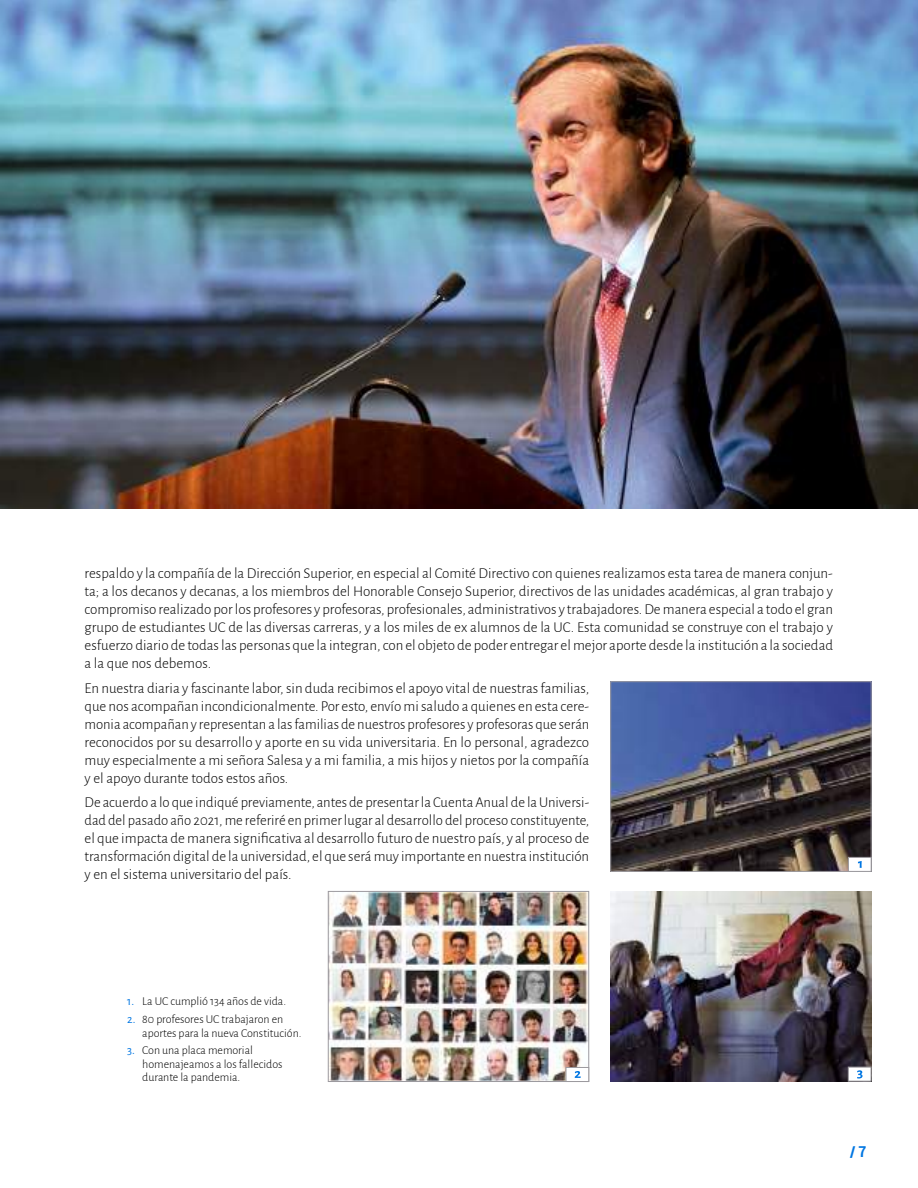
<style>
.page{position:relative;width:918px;height:1188px;background:#fff}
.page>*{position:absolute;margin:0;border:0;box-sizing:border-box;transform-origin:0 0}
.t1{font:300 15px/18px "Alegreya Sans";color:#000;text-align:justify}
.t2{font:700 condensed 15px "Roboto";color:#0076e2}
.t3{font:300 12px/13.5px "Alegreya Sans";color:#000}
.s1{font-weight:400;color:#0076e2}
</style>
<div class="page">
<img style="left:0;top:0;width:918px;height:508px">
<img style="left:330px;top:893px;width:257px;height:187px">
<div style="left:328px;top:891px;width:261px;height:191px;border:1px solid #9c9a9f"></div>
<img style="left:611px;top:891px;width:260px;height:190px">
<img style="left:613px;top:684px;width:256px;height:186px">
<div style="left:611px;top:682px;width:260px;height:190px;border:1px solid #9c9a9f"></div>
<div style="left:848px;top:857px;width:23px;height:15px;background:#fff;border:1px solid #9c9a9f"></div>
<svg style="left:858px;top:861px;width:4px;height:7px"></svg>
<div style="left:848px;top:1067px;width:23px;height:14px;background:#fff;border:1px solid #9c9a9f"></div>
<svg style="left:857px;top:1070px;width:6px;height:9px"></svg>
<div style="left:566px;top:1067px;width:23px;height:15px;background:#fff;border:1px solid #9c9a9f"></div>
<svg style="left:575px;top:1071px;width:6px;height:7px"></svg>
<p class="t1" style="left:85px;top:564px;width:750px">respaldo y la compañía de la Dirección Superior, en especial al Comité Directivo con quienes realizamos esta tarea de manera conjun&shy;ta; a los decanos y decanas, a los miembros del Honorable Consejo Superior, directivos de las unidades académicas, al gran trabajo y compromiso realizado por los profesores y profesoras, profesionales, administrativos y trabajadores. De manera especial a todo el gran grupo de estudiantes UC de las diversas carreras, y a los miles de ex alumnos de la UC. Esta comunidad se construye con el trabajo y esfuerzo diario de todas las personas que la integran, con el objeto de poder entregar el mejor aporte desde la institución a la sociedad a la que nos debemos.</p>
<p class="t1" style="left:85px;top:678px;width:506px">En nuestra diaria y fascinante labor, sin duda recibimos el apoyo vital de nuestras familias, que nos acompañan incondicionalmente. Por esto, envío mi saludo a quienes en esta cere&shy;monia acompañan y representan a las familias de nuestros profesores y profesoras que serán reconocidos por su desarrollo y aporte en su vida universitaria. En lo personal, agradezco muy especialmente a mi señora Salesa y a mi familia, a mis hijos y nietos por la compañía y el apoyo durante todos estos años.</p>
<p class="t1" style="left:85px;top:793px;width:506px">De acuerdo a lo que indiqué previamente, antes de presentar la Cuenta Anual de la Universi&shy;dad del pasado año 2021, me referiré en primer lugar al desarrollo del proceso constituyente, el que impacta de manera significativa al desarrollo futuro de nuestro país, y al proceso de transformación digital de la universidad, el que será muy importante en nuestra institución y en el sistema universitario del país.</p>
<p class="t3" style="left:127px;top:994px;width:160px"><span class="s1">1.</span> La UC cumplió 134 años de vida.</p>
<p class="t3" style="left:142px;top:1012px;width:161px;text-indent:-15px"><span class="s1">2.</span> 80 profesores UC trabajaron en aportes para la nueva Constitución.</p>
<p class="t3" style="left:142px;top:1043px;width:142px;text-indent:-15px"><span class="s1">3.</span> Con una placa memorial homenajeamos a los fallecidos durante la pandemia.</p>
<p class="t2" style="left:850px;top:1141px;width:18px">/ 7</p>
</div>
